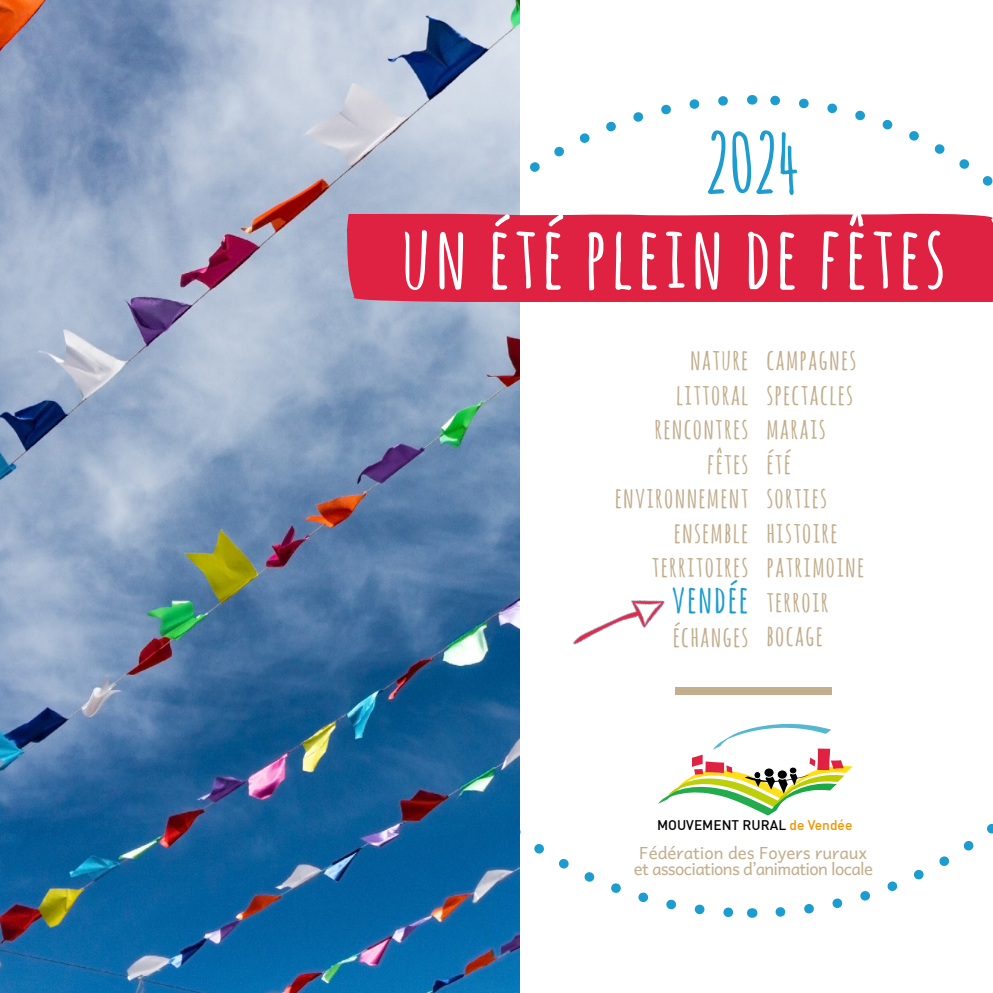
<style>
.page{position:relative;width:993px;height:993px;background:#fff}
.page>*{position:absolute;margin:0;border:0;box-sizing:border-box;transform-origin:0 0}
.t1{font:700 86px "Amatic SC";letter-spacing:.05em;color:#fff}
.t2{font:700 81.25px "Amatic SC";color:#1d9ccf}
.t3{font:700 38.25px "Amatic SC";letter-spacing:.04em;color:#1d9ccf}
.t4{font:700 28.75px/34.5px "Amatic SC";letter-spacing:.04em;color:#c2ae8d;text-align:right}
.t5{font:16.75px/16.8px "Andika Basic";letter-spacing:-.04em;color:#c2ae8d;text-align:center}
.t6{font:500 13.75px "DIN Pro";color:#000}
.s1{color:#f29400}
</style>
<div class="page">
<svg style="left:769px;top:694px;width:223px;height:223px"></svg>
<svg style="left:755px;top:95px;width:237px;height:119px"></svg>
<svg style="left:519px;top:91px;width:209px;height:411px"></svg>
<svg style="left:519px;top:524px;width:228px;height:398px"></svg>
<div style="left:675px;top:686px;width:157px;height:8px;background:#c2ae8d"></div>
<svg style="left:657px;top:723px;width:195px;height:92px"></svg>
<img style="left:555px;top:568px;width:117px;height:123px">
<img style="left:0;top:0;width:519px;height:992px">
<div style="left:347px;top:214px;width:645px;height:88px;background:#df2241"></div>
<p class="t2" style="left:705px;top:105px;width:95px">2024</p>
<p class="t1" style="left:401px;top:195px;width:546px">UN ÉTÉ PLEIN DE FÊTES</p>
<p class="t4" style="left:614px;top:341px;width:135px">NATURE<br>LITTORAL<br>RENCONTRES<br>FÊTES<br>ENVIRONNEMENT<br>ENSEMBLE<br>TERRITOIRES</p>
<p class="t3" style="left:671px;top:571px;width:78px">VENDÉE</p>
<p class="t4" style="left:672px;top:618px;width:77px">ÉCHANGES</p>
<p class="t4" style="left:766px;top:341px;width:99px;text-align:left">CAMPAGNES<br>SPECTACLES<br>MARAIS<br>ÉTÉ<br>SORTIES<br>HISTOIRE<br>PATRIMOINE<br>TERROIR<br>BOCAGE</p>
<p class="t6" style="left:656px;top:815px;width:197px">MOUVEMENT RURAL <span class="s1">de Vendée</span></p>
<p class="t5" style="left:633px;top:841px;width:241px">Fédération des Foyers ruraux et associations d’animation locale</p>
</div>
